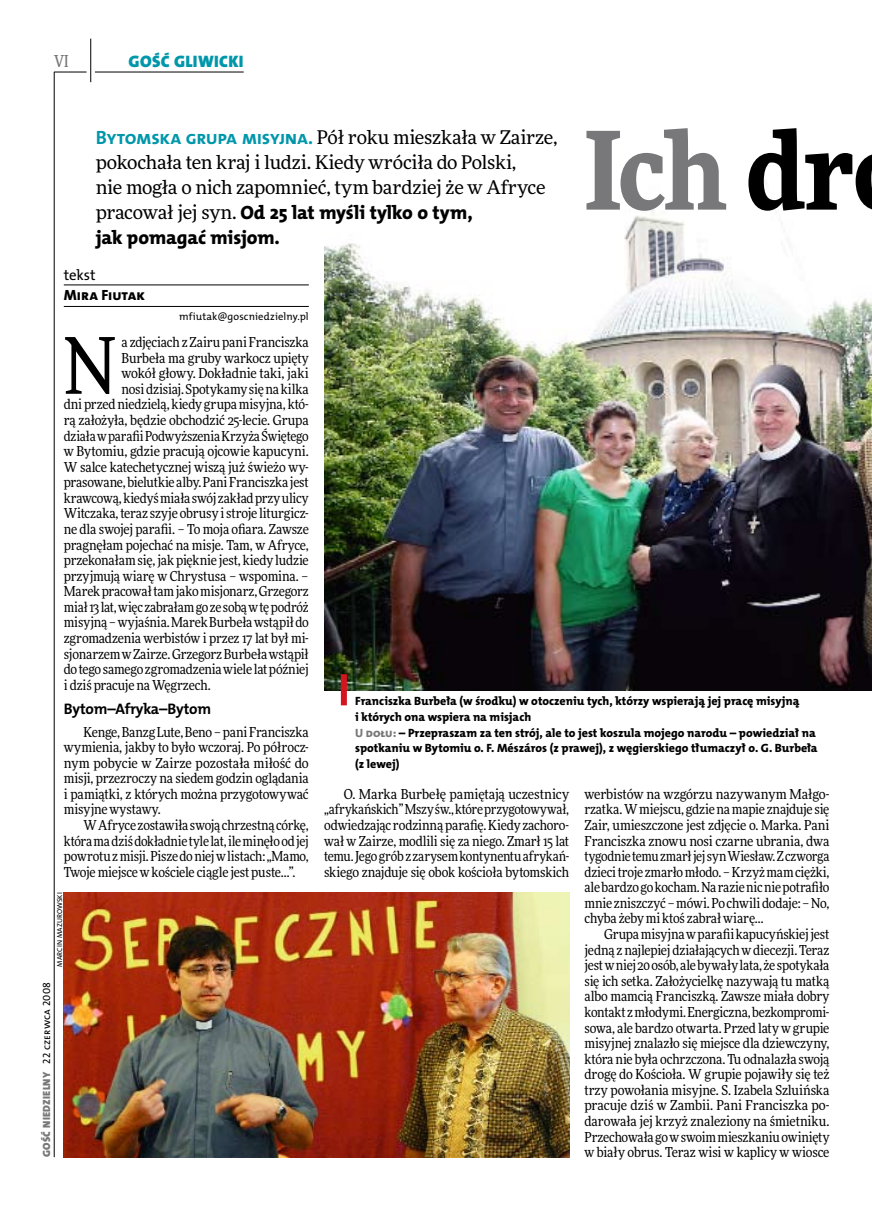
<style>
.page{position:relative;width:872px;height:1221px;background:#fff}
.page>*{position:absolute;margin:0;border:0;box-sizing:border-box;transform-origin:0 0}
.t1{font:900 108px "Freeday Narrow";color:#787779}
.t2{font:78.15px "Freeday Narrow News";color:#000}
.t3{font:19.35px/24.9px "The Mix HP8 Ex Bld";letter-spacing:-.005em;color:#000}
.t4{font:18.9px/24.9px "Freeday News";letter-spacing:-.015em;color:#000}
.t5{font:16.65px "The Mix HP9 Blk";letter-spacing:.02em;color:#0097aa}
.t6{font:500 16.5px "Freeday Narrow";color:#787779;scale:.9 1}
.t7{font:15.3px "The Mix HP7 Bld";letter-spacing:-.015em;color:#000}
.t8{font:14.85px "The Mix HP8 Ex Bld";letter-spacing:-.005em;color:#000}
.t9{font:14.85px "The Mix HP5 Plain";color:#000}
.t10{font:13.8px/15.6px "Freeday Narrow News";letter-spacing:-.015em;color:#000;text-align:justify}
.t11{font:12px/15.6px "The Mix HP8 Ex Bld";color:#000}
.t12{font:10.5px "The Mix HP9 Blk";letter-spacing:.025em;color:#787779}
.t13{font:10.5px "The Mix HP5 Plain";letter-spacing:.01em;color:#000}
.t14{font:7.2px "The Mix HP5 Plain";letter-spacing:.015em;color:#000}
.s1{font-family:"The Mix HP7 Bld";font-size:19.35px;color:#0097aa}
.s2{font-family:"Freeday News";font-size:18.9px}
.s3{color:#000}
.s4{font-family:"The Mix HP5 Plain";color:#000}
.s5{color:#787779}
</style>
<div class="page">
<hr style="left:54px;top:72px;width:1px;height:1085px;background:#000">
<hr style="left:90px;top:39px;width:1px;height:43px;background:#000">
<hr style="left:54px;top:72px;width:33px;height:1px;background:#000">
<hr style="left:95px;top:72px;width:149px;height:1px;background:#000">
<img style="left:324px;top:181px;width:548px;height:510px">
<img style="left:64px;top:892px;width:505px;height:264px">
<hr style="left:64px;top:285px;width:245px;height:1px;background:#000">
<hr style="left:64px;top:306px;width:245px;height:1px;background:#000">
<div style="left:341px;top:674px;width:6px;height:31px;background:#d4151f"></div>
<p class="t6" style="left:54px;top:50px;width:17px">VI</p>
<p class="t5" style="left:129px;top:50px;width:116px">GOŚĆ GLIWICKI</p>
<h3 class="t4" style="left:96px;top:124px;width:463px"><span class="s1">Bytomska grupa misyjna.</span> Pół roku mieszkała w Zairze, pokochała ten kraj i ludzi. Kiedy wróciła do Polski,<br>nie mogła o nich zapomnieć, tym bardziej że w Afryce</h3>
<h3 class="t3" style="left:96px;top:200px;width:378px"><span class="s2">pracował jej syn.</span> Od 25 lat myśli tylko o tym, jak pomagać misjom.</h3>
<p class="t9" style="left:64px;top:265px;width:33px">tekst</p>
<p class="t8" style="left:64px;top:286px;width:83px">Mira Fiutak</p>
<p class="t13" style="left:179px;top:309px;width:131px">mfiutak@goscniedzielny.pl</p>
<h1 class="t1" style="left:584px;top:100px;width:273px">Ich <span class="s3">dr</span></h1>
<h2 class="t2" style="left:64px;top:318px;width:55px">N</h2>
<p class="t10" style="left:121px;top:334px;width:189px">a zdjęciach z Zairu pani Franciszka</p>
<p class="t10" style="left:121px;top:350px;width:189px">Burbeła ma gruby warkocz upięty</p>
<p class="t10" style="left:121px;top:365px;width:189px">wokół głowy. Dokładnie taki, jaki</p>
<p class="t10" style="left:121px;top:381px;width:189px">nosi dzisiaj. Spotykamy się na kilka</p>
<p class="t10" style="left:64px;top:396px;width:246px">dni przed niedzielą, kiedy grupa misyjna, któ-</p>
<p class="t10" style="left:64px;top:412px;width:246px">rą założyła, będzie obchodzić 25-lecie. Grupa</p>
<p class="t10" style="left:64px;top:427px;width:246px">działa wparafii Podwyższenia Krzyża Świętego</p>
<p class="t10" style="left:64px;top:443px;width:246px">w Bytomiu, gdzie pracują ojcowie kapucyni.</p>
<p class="t10" style="left:64px;top:459px;width:246px">W salce katechetycznej wiszą już świeżo wy-</p>
<p class="t10" style="left:64px;top:474px;width:246px">prasowane, bielutkie alby. Pani Franciszka jest</p>
<p class="t10" style="left:64px;top:490px;width:246px">krawcową, kiedyś miała swój zakład przy ulicy</p>
<p class="t10" style="left:64px;top:505px;width:246px">Witczaka, teraz szyje obrusy istroje liturgicz-</p>
<p class="t10" style="left:64px;top:521px;width:246px">ne dla swojej parafii. – To moja ofiara. Zawsze</p>
<p class="t10" style="left:64px;top:536px;width:246px">pragnęłam pojechać na misje. Tam, w Afryce,</p>
<p class="t10" style="left:64px;top:552px;width:246px">przekonałam się, jak pięknie jest, kiedy ludzie</p>
<p class="t10" style="left:64px;top:568px;width:246px">przyjmują wiarę w Chrystusa – wspomina. –</p>
<p class="t10" style="left:64px;top:583px;width:246px">Marek pracował tam jako misjonarz, Grzegorz</p>
<p class="t10" style="left:64px;top:599px;width:246px">miał 13 lat, więc zabrałam go ze sobą wtę podróż</p>
<p class="t10" style="left:64px;top:614px;width:246px">misyjną – wyjaśnia. Marek Burbeła wstąpił do</p>
<p class="t10" style="left:64px;top:630px;width:246px">zgromadzenia werbistów i przez 17 lat był mi-</p>
<p class="t10" style="left:64px;top:645px;width:246px">sjonarzem wZairze. Grzegorz Burbeła wstąpił</p>
<p class="t10" style="left:64px;top:661px;width:246px">do tego samego zgromadzenia wiele lat później</p>
<p class="t10" style="left:64px;top:677px;width:148px">i dziś pracuje na Węgrzech.</p>
<p class="t7" style="left:64px;top:698px;width:149px">Bytom–Afryka–Bytom</p>
<p class="t10" style="left:64px;top:723px;width:246px;text-indent:20px">Kenge, Banzg Lute, Beno – pani Franciszka wymienia, jakby to było wczoraj. Po półrocz&shy;nym pobycie w Zairze pozostała miłość do misji, przezroczy na siedem godzin oglądania i pamiątki, z których można przygotowywać misyjne wystawy.</p>
<p class="t10" style="left:64px;top:817px;width:246px;text-indent:20px">WAfryce zostawiła swoją chrzestną córkę, która ma dziś dokładnie tyle lat, ile minęło od jej powrotu zmisji. Pisze do niej wlistach: „Mamo, Twoje miejsce wkościele ciągle jest puste…”.</p>
<p class="t14" style="left:55px;top:966px;width:76px;rotate:-90deg">Marcin Mazurowski</p>
<p class="t12" style="left:40px;top:1156px;width:176px;rotate:-90deg">GOŚĆ NIEDZIELNY <span class="s4">22 czerwca 2008</span></p>
<p class="t11" style="left:355px;top:693px;width:464px">Franciszka Burbeła (w środku) w otoczeniu tych, którzy wspierają jej pracę misyjną<br>i których ona wspiera na misjach<br><span class="s5">U dołu:</span> – Przepraszam za ten strój, ale to jest koszula mojego narodu – powiedział na spotkaniu w Bytomiu o. F. Mészáros (z prawej), z węgierskiego tłumaczył o. G. Burbeła (z lewej)</p>
<p class="t10" style="left:324px;top:786px;width:246px;text-indent:20px">O. Marka Burbełę pamiętają uczestnicy „afrykańskich” Mszy św., które przygotowywał, odwiedzając rodzinną parafię. Kiedy zachoro&shy;wał w Zairze, modlili się za niego. Zmarł 15 lat temu. Jego grób zzarysem kontynentu afrykań&shy;skiego znajduje się obok kościoła bytomskich</p>
<p class="t10" style="left:584px;top:786px;width:246px">werbistów na wzgórzu nazywanym Małgo&shy;rzatka. Wmiejscu, gdzie na mapie znajduje się Zair, umieszczone jest zdjęcie o. Marka. Pani Franciszka znowu nosi czarne ubrania, dwa tygodnie temu zmarł jej syn Wiesław. Zczworga dzieci troje zmarło młodo. – Krzyż mam ciężki, ale bardzo go kocham. Na razie nic nie potrafiło mnie zniszczyć – mówi. Po chwili dodaje: – No, chyba żeby mi ktoś zabrał wiarę…</p>
<p class="t10" style="left:584px;top:926px;width:246px;text-indent:20px">Grupa misyjna wparafii kapucyńskiej jest jedną z najlepiej działających wdiecezji. Teraz jest wniej 20 osób, ale bywały lata, że spotykała się ich setka. Założycielkę nazywają tu matką albo mamcią Franciszką. Zawsze miała dobry kontakt zmłodymi. Energiczna, bezkompromi&shy;sowa, ale bardzo otwarta. Przed laty w grupie misyjnej znalazło się miejsce dla dziewczyny, która nie była ochrzczona. Tu odnalazła swoją drogę do Kościoła. W grupie pojawiły się też trzy powołania misyjne. S. Izabela Szluińska pracuje dziś w Zambii. Pani Franciszka po&shy;darowała jej krzyż znaleziony na śmietniku.<br>Przechowała go wswoim mieszkaniu owinięty w biały obrus. Teraz wisi w kaplicy w wiosce</p>
</div>
